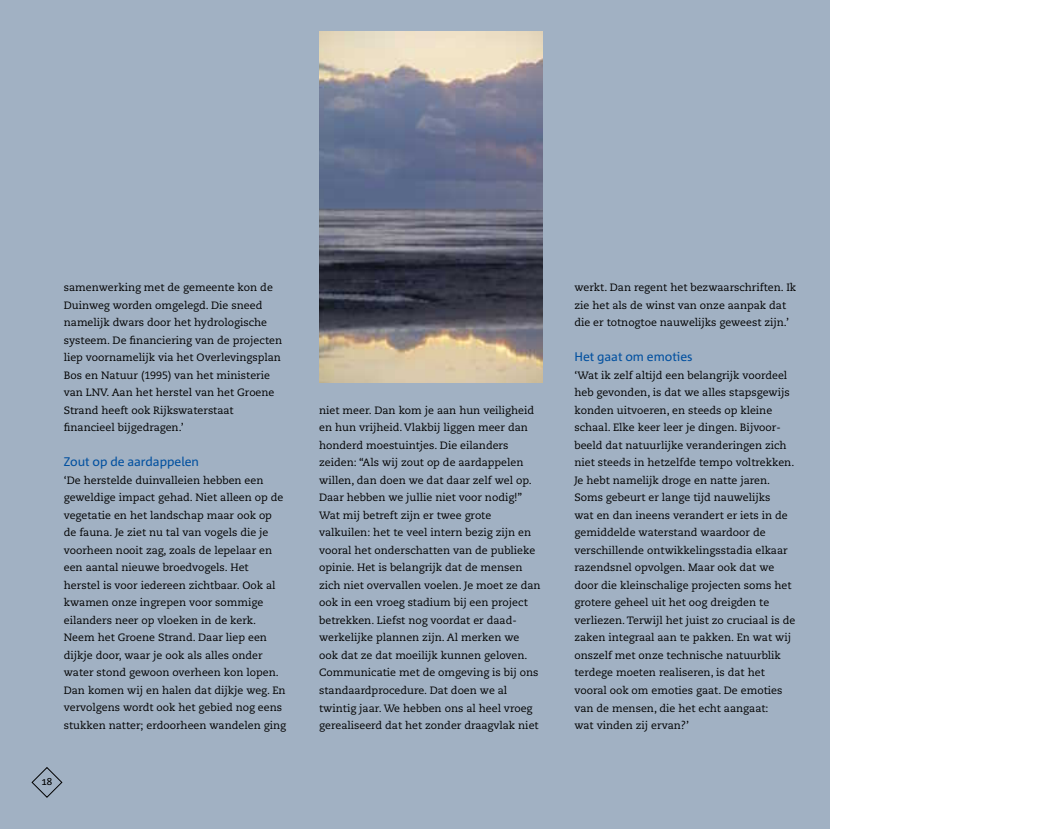
<style>
.page{position:relative;width:1052px;height:829px;background:#fff}
.page>*{position:absolute;margin:0;border:0;box-sizing:border-box;transform-origin:0 0}
.t1{font:12.5px "Agrofont Normaal";color:#0351a0}
.t2{font:10.62px/17.5px "Caecilia";color:#000}
.t3{font:10px "Agrofont Normaal";color:#000}
</style>
<div class="page">
<div style="left:0;top:0;width:829px;height:829px;background:#a1b1c3"></div>
<svg style="left:32px;top:767px;width:30px;height:30px"></svg>
<img style="left:319px;top:32px;width:223px;height:351px">
<p class="t2" style="left:64px;top:280px;width:220px">samenwerking met de gemeente kon de Duinweg worden omgelegd. Die sneed namelijk dwars door het hydrologische systeem. De financiering van de projecten liep voornamelijk via het Overlevingsplan Bos en Natuur (1995) van het ministerie van LNV. Aan het herstel van het Groene Strand heeft ook Rijkswaterstaat financieel bijgedragen.’</p>
<p class="t1" style="left:64px;top:457px;width:137px">Zout op de aardappelen</p>
<p class="t2" style="left:64px;top:472px;width:224px">‘De herstelde duinvalleien hebben een geweldige impact gehad. Niet alleen op de vegetatie en het landschap maar ook op de fauna. Je ziet nu tal van vogels die je voorheen nooit zag, zoals de lepelaar en een aantal nieuwe broedvogels. Het herstel is voor iedereen zichtbaar. Ook al kwamen onze ingrepen voor sommige eilanders neer op vloeken in de kerk.<br>Neem het Groene Strand. Daar liep een dijkje door, waar je ook als alles onder water stond gewoon overheen kon lopen.<br>Dan komen wij en halen dat dijkje weg. En vervolgens wordt ook het gebied nog eens stukken natter; erdoorheen wandelen ging</p>
<p class="t3" style="left:42px;top:778px;width:12px">18</p>
<p class="t2" style="left:319px;top:402px;width:223px">niet meer. Dan kom je aan hun veiligheid en hun vrijheid. Vlakbij liggen meer dan honderd moestuintjes. Die eilanders zeiden: “Als wij zout op de aardappelen willen, dan doen we dat daar zelf wel op.<br>Daar hebben we jullie niet voor nodig!” Wat mij betreft zijn er twee grote valkuilen: het te veel intern bezig zijn en vooral het onderschatten van de publieke opinie. Het is belangrijk dat de mensen zich niet overvallen voelen. Je moet ze dan ook in een vroeg stadium bij een project betrekken. Liefst nog voordat er daad&shy;werkelijke plannen zijn. Al merken we ook dat ze dat moeilijk kunnen geloven.<br>Communicatie met de omgeving is bij ons standaardprocedure. Dat doen we al twintig jaar. We hebben ons al heel vroeg gerealiseerd dat het zonder draagvlak niet</p>
<p class="t2" style="left:574px;top:280px;width:223px">werkt. Dan regent het bezwaarschriften. Ik zie het als de winst van onze aanpak dat die er totnogtoe nauwelijks geweest zijn.’</p>
<p class="t1" style="left:574px;top:352px;width:120px">Het gaat om emoties</p>
<p class="t2" style="left:574px;top:367px;width:222px">‘Wat ik zelf altijd een belangrijk voordeel heb gevonden, is dat we alles stapsgewijs konden uitvoeren, en steeds op kleine schaal. Elke keer leer je dingen. Bijvoor&shy;beeld dat natuurlijke veranderingen zich niet steeds in hetzelfde tempo voltrekken.<br>Je hebt namelijk droge en natte jaren.<br>Soms gebeurt er lange tijd nauwelijks<br>wat en dan ineens verandert er iets in de gemiddelde waterstand waardoor de verschillende ontwikkelingsstadia elkaar razendsnel opvolgen. Maar ook dat we door die kleinschalige projecten soms het grotere geheel uit het oog dreigden te verliezen. Terwijl het juist zo cruciaal is de zaken integraal aan te pakken. En wat wij onszelf met onze technische natuurblik terdege moeten realiseren, is dat het vooral ook om emoties gaat. De emoties van de mensen, die het echt aangaat:<br>wat vinden zij ervan?’</p>
</div>
